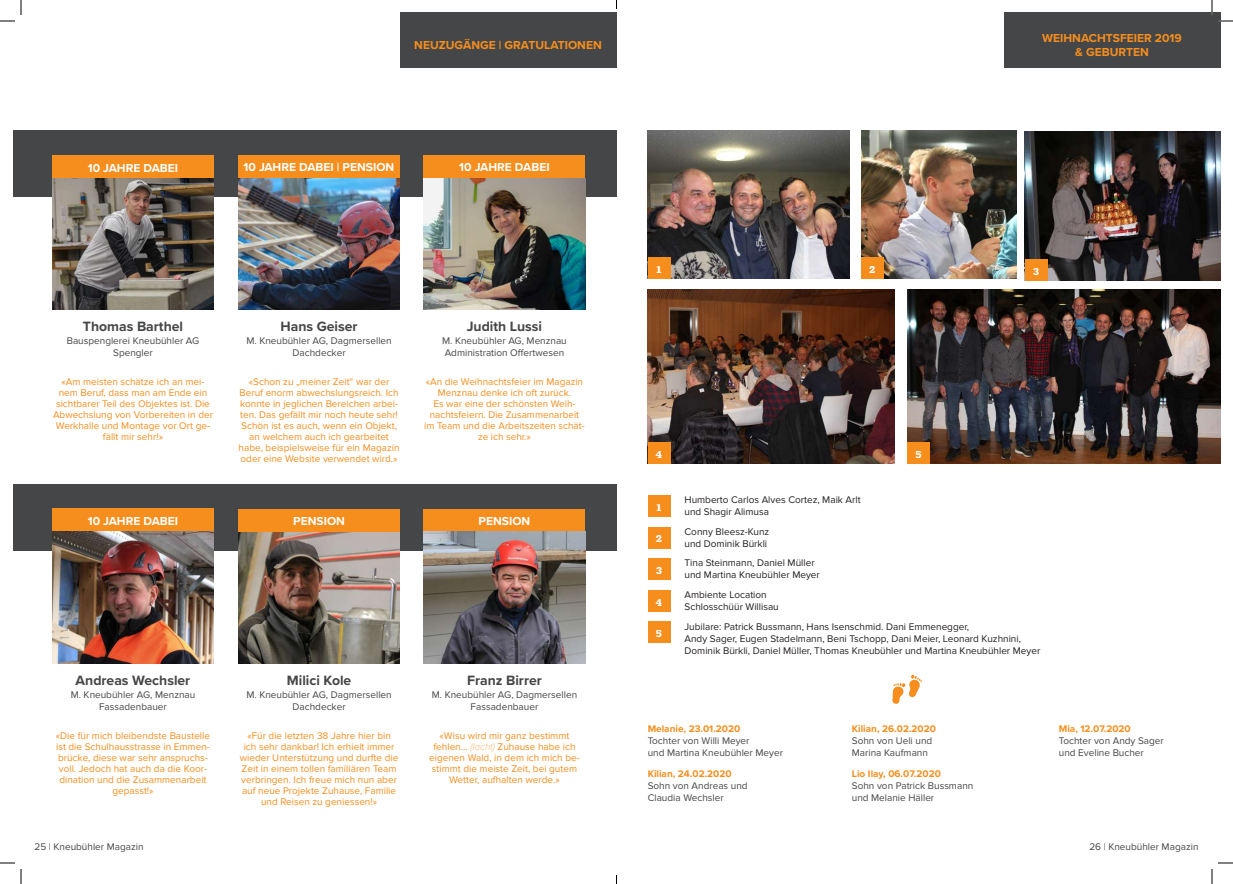
<style>
.page{position:relative;width:1233px;height:884px;background:#fff}
.page>*{position:absolute;margin:0;border:0;box-sizing:border-box;transform-origin:0 0}
.t1{font:700 14px "Proxima Nova";color:#454647}
.t2{font:700 12px "Proxima Nova";color:#fff}
.t3{font:700 12px/14.4px "Proxima Nova";color:#f68e1e;text-align:center}
.t4{font:800 12px "Rokkitt";color:#fff}
.t5{font:10px/11px "Proxima Nova";color:#f68e1e;text-align:center}
.t6{font:10px/12px "Proxima Nova";color:#454647}
.t7{font:10px/12px "Proxima Nova";color:#231f20}
.t8{font:700 10px "Proxima Nova";color:#f68e1e}
.s1{font-weight:100;font-style:italic}
</style>
<div class="page">
<div style="left:892px;top:697px;width:7px;height:7px;background:#f68e1e;border-radius:50%"></div>
<svg style="left:892px;top:674px;width:30px;height:26px"></svg>
<img style="left:647px;top:130px;width:202px;height:149px">
<img style="left:1024px;top:132px;width:196px;height:148px">
<img style="left:907px;top:290px;width:313px;height:173px">
<img style="left:647px;top:290px;width:247px;height:173px">
<img style="left:861px;top:130px;width:155px;height:149px">
<div style="left:12px;top:484px;width:604px;height:66px;background:#454647"></div>
<div style="left:12px;top:130px;width:604px;height:67px;background:#454647"></div>
<img style="left:238px;top:532px;width:162px;height:131px">
<div style="left:238px;top:509px;width:162px;height:23px;background:#f68e1e"></div>
<div style="left:424px;top:509px;width:161px;height:23px;background:#f68e1e"></div>
<img style="left:424px;top:532px;width:161px;height:131px">
<div style="left:52px;top:155px;width:162px;height:23px;background:#f68e1e"></div>
<img style="left:52px;top:178px;width:162px;height:132px">
<div style="left:238px;top:155px;width:161px;height:23px;background:#f68e1e"></div>
<img style="left:238px;top:178px;width:161px;height:132px">
<div style="left:424px;top:155px;width:161px;height:23px;background:#f68e1e"></div>
<img style="left:424px;top:178px;width:161px;height:132px">
<div style="left:52px;top:509px;width:162px;height:23px;background:#f68e1e"></div>
<img style="left:52px;top:532px;width:162px;height:131px">
<div style="left:399px;top:12px;width:217px;height:56px;background:#454647"></div>
<div style="left:1003px;top:12px;width:217px;height:56px;background:#454647"></div>
<div style="left:647px;top:495px;width:23px;height:22px;background:#f68e1e"></div>
<div style="left:647px;top:527px;width:23px;height:21px;background:#f68e1e"></div>
<div style="left:647px;top:558px;width:23px;height:22px;background:#f68e1e"></div>
<div style="left:647px;top:590px;width:23px;height:21px;background:#f68e1e"></div>
<div style="left:647px;top:622px;width:23px;height:21px;background:#f68e1e"></div>
<div style="left:647px;top:258px;width:23px;height:21px;background:#f68e1e"></div>
<div style="left:861px;top:258px;width:22px;height:21px;background:#f68e1e"></div>
<div style="left:1024px;top:259px;width:23px;height:21px;background:#f68e1e"></div>
<div style="left:647px;top:442px;width:23px;height:21px;background:#f68e1e"></div>
<div style="left:907px;top:442px;width:23px;height:21px;background:#f68e1e"></div>
<svg style="left:1218px;top:20px;width:15px;height:2px"></svg>
<svg style="left:1218px;top:862px;width:15px;height:2px"></svg>
<svg style="left:0;top:0;width:22px;height:22px"></svg>
<svg style="left:0;top:862px;width:22px;height:22px"></svg>
<svg style="left:1211px;top:0;width:1px;height:15px"></svg>
<svg style="left:1211px;top:869px;width:1px;height:15px"></svg>
<p class="t3" style="left:414px;top:38px;width:189px">NEUZUGÄNGE | GRATULATIONEN</p>
<p class="t3" style="left:1042px;top:30px;width:141px">WEIHNACHTSFEIER 2019 &amp; GEBURTEN</p>
<p class="t2" style="left:88px;top:159px;width:92px">10 JAHRE DABEI</p>
<p class="t2" style="left:243px;top:158px;width:152px">10 JAHRE DABEI | PENSION</p>
<p class="t2" style="left:459px;top:158px;width:92px">10 JAHRE DABEI</p>
<p class="t4" style="left:656px;top:260px;width:6px">1</p>
<p class="t4" style="left:869px;top:260px;width:8px">2</p>
<p class="t4" style="left:1032px;top:262px;width:8px">3</p>
<h1 class="t1" style="left:83px;top:316px;width:102px">Thomas Barthel</h1>
<p class="t6" style="left:67px;top:335px;width:134px;text-align:center">Bauspenglerei Kneubühler AG<br>Spengler</p>
<p class="t5" style="left:53px;top:376px;width:161px">«Am meisten schätze ich an mei&shy;nem Beruf, dass man am Ende ein sichtbarer Teil des Objektes ist. Die<br>Abwechslung von Vorbereiten in der<br>Werkhalle und Montage vor Ort ge&shy;fällt mir sehr!»</p>
<h1 class="t1" style="left:280px;top:316px;width:79px">Hans Geiser</h1>
<p class="t6" style="left:246px;top:335px;width:147px;text-align:center">M. Kneubühler AG, Dagmersellen<br>Dachdecker</p>
<p class="t5" style="left:239px;top:376px;width:162px">«Schon zu „meiner Zeit“ war der Beruf enorm abwechslungsreich. Ich konnte in jeglichen Bereichen arbei&shy;ten. Das gefällt mir noch heute sehr!<br>Schön ist es auch, wenn ein Objekt, an welchem auch ich gearbeitet habe, beispielsweise für ein Magazin oder eine Website verwendet wird.»</p>
<h1 class="t1" style="left:467px;top:316px;width:77px">Judith Lussi</h1>
<p class="t6" style="left:442px;top:335px;width:126px">M. Kneubühler AG, Menznau<br>Administration Offertwesen</p>
<p class="t5" style="left:424px;top:376px;width:162px">«An die Weihnachtsfeier im Magazin<br>Menznau denke ich oft zurück.<br>Es war eine der schönsten Weih&shy;nachtsfeiern. Die Zusammenarbeit im Team und die Arbeitszeiten schät&shy;ze ich sehr.»</p>
<p class="t4" style="left:655px;top:445px;width:8px">4</p>
<p class="t4" style="left:915px;top:445px;width:8px">5</p>
<p class="t2" style="left:88px;top:512px;width:92px">10 JAHRE DABEI</p>
<p class="t2" style="left:293px;top:512px;width:53px">PENSION</p>
<p class="t2" style="left:478px;top:512px;width:53px">PENSION</p>
<p class="t4" style="left:656px;top:498px;width:6px">1</p>
<p class="t4" style="left:656px;top:530px;width:8px">2</p>
<p class="t4" style="left:655px;top:561px;width:8px">3</p>
<p class="t4" style="left:655px;top:593px;width:8px">4</p>
<p class="t4" style="left:655px;top:624px;width:8px">5</p>
<p class="t7" style="left:684px;top:494px;width:178px">Humberto Carlos Alves Cortez, Maik Arlt und Shagir Alimusa</p>
<p class="t7" style="left:684px;top:526px;width:86px">Conny Bleesz-Kunz und Dominik Bürkli</p>
<p class="t7" style="left:684px;top:557px;width:137px">Tina Steinmann, Daniel Müller und Martina Kneubühler Meyer</p>
<p class="t7" style="left:684px;top:589px;width:96px">Ambiente Location<br>Schlosschüür Willisau</p>
<p class="t7" style="left:684px;top:620px;width:357px">Jubilare: Patrick Bussmann, Hans Isenschmid. Dani Emmenegger,<br>Andy Sager, Eugen Stadelmann, Beni Tschopp, Dani Meier, Leonard Kuzhnini,<br>Dominik Bürkli, Daniel Müller, Thomas Kneubühler und Martina Kneubühler Meyer</p>
<h1 class="t1" style="left:76px;top:670px;width:116px">Andreas Wechsler</h1>
<p class="t6" style="left:71px;top:689px;width:126px;text-align:center">M. Kneubühler AG, Menznau<br>Fassadenbauer</p>
<p class="t5" style="left:56px;top:730px;width:156px">«Die für mich bleibendste Baustelle ist die Schulhausstrasse in Emmen&shy;brücke, diese war sehr anspruchs&shy;voll. Jedoch hat auch da die Koor&shy;dination und die Zusammenarbeit gepasst!»</p>
<h1 class="t1" style="left:287px;top:670px;width:66px">Milici Kole</h1>
<p class="t6" style="left:246px;top:689px;width:147px;text-align:center">M. Kneubühler AG, Dagmersellen<br>Dachdecker</p>
<p class="t5" style="left:240px;top:730px;width:160px">«Für die letzten 38 Jahre hier bin ich sehr dankbar! Ich erhielt immer wieder Unterstützung und durfte die Zeit in einem tollen familiären Team verbringen. Ich freue mich nun aber auf neue Projekte Zuhause, Familie und Reisen zu geniessen!»</p>
<h1 class="t1" style="left:467px;top:670px;width:76px">Franz Birrer</h1>
<p class="t6" style="left:432px;top:689px;width:147px;text-align:center">M. Kneubühler AG, Dagmersellen<br>Fassadenbauer</p>
<p class="t5" style="left:429px;top:730px;width:152px">«Wisu wird mir ganz bestimmt fehlen... <span class="s1">(lacht)</span> Zuhause habe ich eigenen Wald, in dem ich mich be&shy;stimmt die meiste Zeit, bei gutem<br>Wetter, aufhalten werde.»</p>
<p class="t8" style="left:647px;top:722px;width:94px">Melanie, 23.01.2020</p>
<p class="t6" style="left:647px;top:735px;width:137px">Tochter von Willi Meyer<br>und Martina Kneubühler Meyer</p>
<p class="t8" style="left:647px;top:766px;width:85px">Kilian, 24.02.2020</p>
<p class="t6" style="left:647px;top:779px;width:101px">Sohn von Andreas und<br>Claudia Wechsler</p>
<p class="t8" style="left:852px;top:722px;width:86px">Kilian, 26.02.2020</p>
<p class="t6" style="left:852px;top:735px;width:82px">Sohn von Ueli und<br>Marina Kaufmann</p>
<p class="t8" style="left:852px;top:766px;width:90px">Lio Ilay, 06.07.2020</p>
<p class="t6" style="left:852px;top:779px;width:123px">Sohn von Patrick Bussmann und Melanie Häller</p>
<p class="t8" style="left:1058px;top:722px;width:73px">Mia, 12.07.2020</p>
<p class="t6" style="left:1058px;top:735px;width:107px">Tochter von Andy Sager und Eveline Bucher</p>
<p class="t6" style="left:34px;top:840px;width:111px">25 | Kneubühler Magazin</p>
<p class="t6" style="left:1089px;top:840px;width:111px">26 | Kneubühler Magazin</p>
</div>
